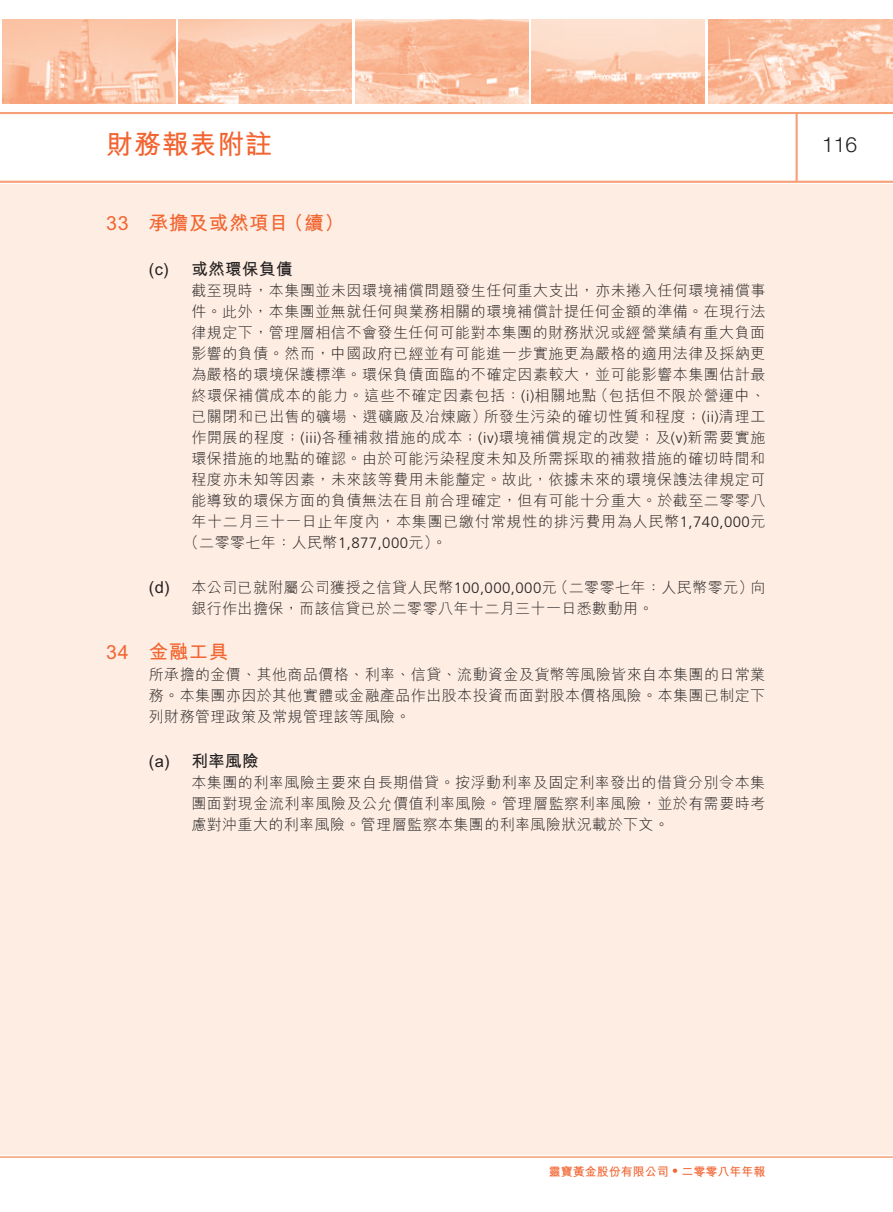
<style>
.page{position:relative;width:893px;height:1212px;background:#fff}
.page>*{position:absolute;margin:0;border:0;box-sizing:border-box;transform-origin:0 0}
.t1{font:700 27px "M Hei HK";letter-spacing:.03em;color:#f26430}
.t2{font:300 21px "Helvetica Neue LT Std";color:#231f20}
._01_C_Heading_Body{font:700 19.5px "M Hei HK";letter-spacing:.03em;color:#f26430}
._02_C_Subheading_Bod{font:700 16.5px "M Hei HK";letter-spacing:.03em;color:#231f20}
._00_C_Body_Text{font:300 15px/21px "M Hei HK";letter-spacing:.035em;color:#231f20;text-align:justify}
._02_C_Subheading_Bod-2{font:300 15px "M Hei HK";letter-spacing:.03em;color:#231f20}
.t3{font:700 12px "M Hei HK";color:#f26430}
.s1{font-family:"Frutiger LT Std"}
.s2{font-family:"Helvetica Neue LT Std";font-weight:300}
</style>
<div class="page">
<hr style="left:796px;top:113px;width:2px;height:68px;background:#f79f76">
<div style="left:0;top:184px;width:893px;height:970px;background:#fdede2"></div>
<hr style="left:0;top:1156px;width:893px;height:2px;background:#f79f76">
<img style="left:3px;top:20px;width:172px;height:83px">
<img style="left:179px;top:20px;width:173px;height:83px">
<img style="left:355px;top:20px;width:173px;height:83px">
<img style="left:532px;top:20px;width:173px;height:83px">
<img style="left:708px;top:20px;width:185px;height:83px">
<hr style="left:0;top:112px;width:893px;height:2px;background:#f79f76">
<hr style="left:0;top:181px;width:893px;height:2px;background:#f79f76">
<h1 class="t1" style="left:106px;top:124px;width:167px">財務報表附註</h1>
<p class="_01_C_Heading_Body" style="left:106px;top:209px;width:24px">33</p>
<p class="_01_C_Heading_Body" style="left:149px;top:209px;width:141px">承擔及或然項目</p>
<p class="_01_C_Heading_Body" style="left:284px;top:209px;width:61px">（續(</p>
<p class="_01_C_Heading_Body" style="left:106px;top:638px;width:24px">34</p>
<p class="_02_C_Subheading_Bod" style="left:149px;top:257px;width:22px">c( )</p>
<p class="_02_C_Subheading_Bod" style="left:149px;top:575px;width:23px">d( )</p>
<p class="_02_C_Subheading_Bod" style="left:191px;top:257px;width:103px">或然環保負債</p>
<p class="_00_C_Body_Text" style="left:191px;top:279px;width:576px;text-align:right">截至現時，本集團並未因環境補償問題發生任何重大支出，亦未捲入任何環境補償事件。此外，本集團並無就任何與業務相關的環境補償計提任何金額的準備。在現行法律規定下，管理層相信不會發生任何可能對本集團的財務狀況或經營業績有重大負面影響的負債。然而，中國政府已經並有可能進一步實施更為嚴格的適用法律及採納更為嚴格的環境保護標準。環保負債面臨的不確定因素較大，並可能影響本集團估計最（包括但不限於營運中、</p>
<p class="_00_C_Body_Text" style="left:484px;top:384px;width:283px;text-indent:-292px">終環保補償成本的能力。這些不確定因素包括： <span class="s1">)i(</span> 相關地點<br>所發生污染的確切性質和程度；<span class="s1">( )i i</span> 清理工</p>
<p class="_00_C_Body_Text" style="left:191px;top:405px;width:297px">已關閉和已出售的礦場、選礦廠及冶煉廠）</p>
<p class="_00_C_Body_Text" style="left:191px;top:426px;width:576px">作開展的程度；<span class="s1">(iii)</span>各種補救措施的成本；<span class="s1">(iv)</span>環境補償規定的改變；及 <span class="s1">)v(</span> 新需要實施</p>
<p class="_00_C_Body_Text" style="left:191px;top:447px;width:575px">環保措施的地點的確認。由於可能污染程度未知及所需採取的補救措施的確切時間和</p>
<p class="_00_C_Body_Text" style="left:191px;top:468px;width:576px">程度亦未知等因素，未來該等費用未能釐定。故此，依據未來的環境保謢法律規定可</p>
<p class="_00_C_Body_Text" style="left:191px;top:489px;width:576px">能導致的環保方面的負債無法在目前合理確定，但有可能十分重大。於截至二零零八</p>
<p class="_00_C_Body_Text" style="left:191px;top:510px;width:575px">年十二月三十一日止年度內，本集團已繳付常規性的排污費用為人民幣<span class="s1">1,740,000</span>元</p>
<p class="_00_C_Body_Text" style="left:184px;top:531px;width:265px">（二零零七年：人民幣<span class="s1">1,877,000</span>元。(</p>
<p class="_02_C_Subheading_Bod-2" style="left:750px;top:577px;width:16px">向</p>
<p class="_02_C_Subheading_Bod-2" style="left:191px;top:577px;width:367px">本公司已就附屬公司獲授之信貸人民幣<span class="s1">100,000,000</span>元</p>
<p class="_02_C_Subheading_Bod-2" style="left:553px;top:577px;width:202px">（二零零七年：人民幣零元）</p>
<p class="_02_C_Subheading_Bod-2" style="left:191px;top:598px;width:464px">銀行作出擔保，而該信貸已於二零零八年十二月三十一日悉數動用。</p>
<p class="_01_C_Heading_Body" style="left:149px;top:638px;width:81px">金融工具</p>
<p class="_00_C_Body_Text" style="left:149px;top:663px;width:618px">所承擔的金價、其他商品價格、利率、信貸、流動資金及貨幣等風險皆來自本集團的日常業務。本集團亦因於其他實體或金融產品作出股本投資而面對股本價格風險。本集團已制定下列財務管理政策及常規管理該等風險。</p>
<p class="_02_C_Subheading_Bod" style="left:191px;top:749px;width:69px">利率風險</p>
<p class="_02_C_Subheading_Bod" style="left:149px;top:749px;width:23px">a( )</p>
<p class="_00_C_Body_Text" style="left:191px;top:771px;width:576px">本集團的利率風險主要來自長期借貸。按浮動利率及固定利率發出的借貸分別令本集團面對現金流利率風險及公允價值利率風險。管理層監察利率風險，並於有需要時考慮對沖重大的利率風險。管理層監察本集團的利率風險狀況載於下文。</p>
<h2 class="t2" style="left:822px;top:132px;width:37px">116</h2>
<p class="t3" style="left:549px;top:1163px;width:218px">靈寶黃金股份有限公司 <span class="s2">•</span> 二零零八年年報</p>
</div>
